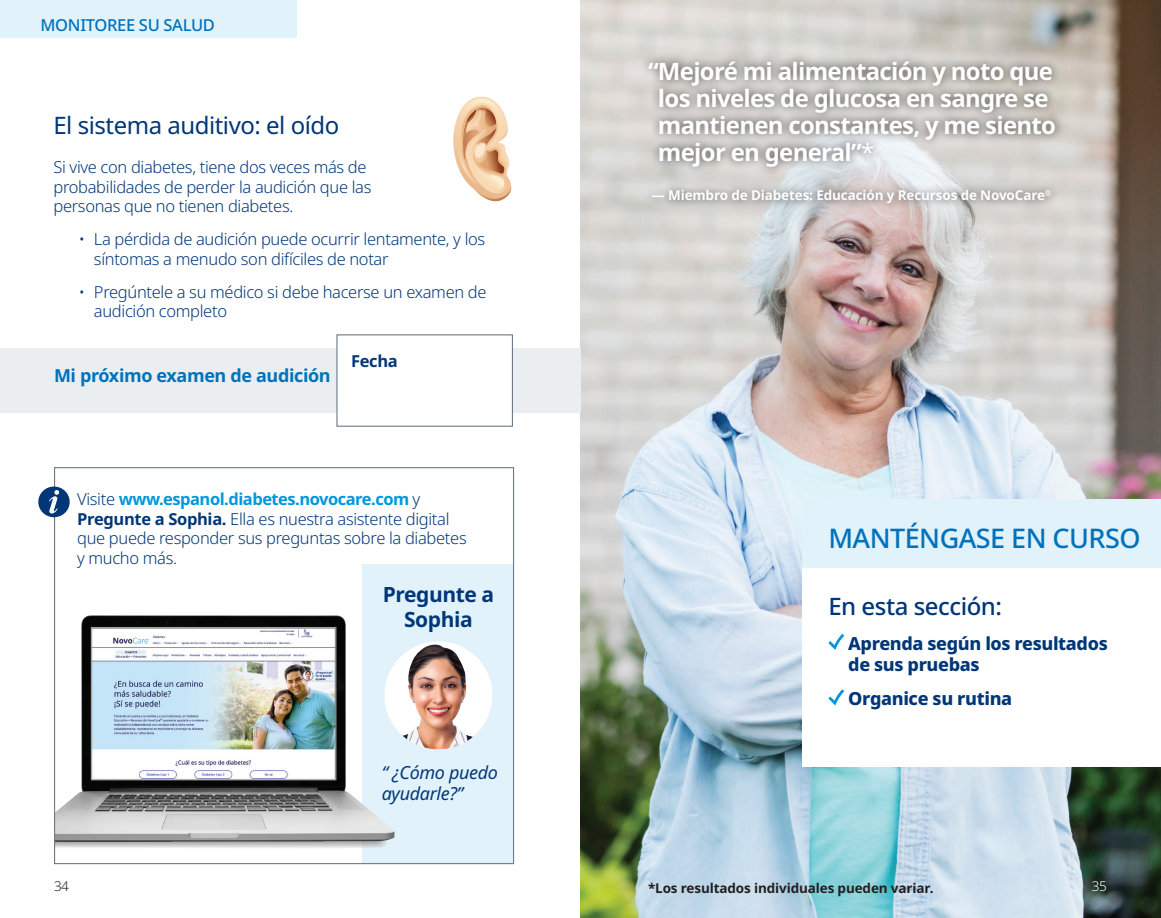
<style>
.page{position:relative;width:1161px;height:918px;background:#fff}
.page>*{position:absolute;margin:0;border:0;box-sizing:border-box;transform-origin:0 0}
.Headline{font:500 27px "Apis";letter-spacing:-.02em;color:#0072bc}
.body_text{font:700 24px/27px "Apis";letter-spacing:-.03em;color:#fff}
.Major_subhead{font:24px "Apis";letter-spacing:-.02em;color:#013778}
.chart_head{font:500 24px "Apis";letter-spacing:-.02em;color:#013778}
.t1{font:700 21px/25.2px "Apis";letter-spacing:-.02em;color:#013778;text-align:center}
.t2{font:800 18px/21px "Apis";letter-spacing:-.02em;color:#013778}
.minor_subhead{font:700 18px "Apis";letter-spacing:-.02em;color:#0072bc}
.t3{font:italic 18px "Apis";letter-spacing:-.02em;color:#013778}
.body_text-2{font:300 16.5px/19.5px "Apis";letter-spacing:-.02em;color:#013778}
.t4{font:500 16.5px "Apis";letter-spacing:-.02em;color:#0072bc}
.t5{font:700 16.5px "Apis";letter-spacing:-.02em;color:#013778}
.body_text-3{font:700 13.5px "Apis";letter-spacing:-.01em;color:#fff}
.body_text-4{font:700 13.5px "Apis";letter-spacing:-.01em;color:#231f20}
.t6{font:300 13.5px "Apis";color:#231f20}
.t7{font:300 13.5px "Apis";color:#fff}
.s1{font-weight:700;color:#0097db}
.s2{font-weight:700}
.s3{font-weight:400}
</style>
<div class="page">
<div style="left:0;top:0;width:297px;height:38px;background:#e1f2fb"></div>
<img style="left:580px;top:0;width:581px;height:918px">
<div style="left:0;top:348px;width:580px;height:65px;background:#ebeef1"></div>
<div style="left:337px;top:335px;width:175px;height:91px;background:#fff"></div>
<div style="left:336px;top:334px;width:177px;height:93px;border:1px solid #6d7b88"></div>
<svg style="left:453px;top:97px;width:59px;height:105px"></svg>
<div style="left:362px;top:564px;width:151px;height:300px;background:#e1f2fb"></div>
<img style="left:56px;top:615px;width:375px;height:233px">
<img style="left:384px;top:641px;width:108px;height:108px;border-radius:54px">
<div style="left:38px;top:487px;width:32px;height:30px;background:#013778;border-radius:50%"></div>
<svg style="left:49px;top:490px;width:10px;height:24px"></svg>
<div style="left:803px;top:565px;width:358px;height:201px;background:#fff"></div>
<svg style="left:828px;top:634px;width:16px;height:16px"></svg>
<svg style="left:828px;top:689px;width:16px;height:16px"></svg>
<div style="left:803px;top:500px;width:358px;height:68px;background:#e1f2fb"></div>
<div style="left:639px;top:52px;width:426px;height:161px;background:#231f20;opacity:.75"></div>
<p class="t4" style="left:40px;top:13px;width:176px">MONITOREE SU SALUD</p>
<p class="Major_subhead" style="left:53px;top:108px;width:287px">El sistema auditivo: el oído</p>
<p class="body_text-2" style="left:53px;top:158px;width:320px">Si vive con diabetes, tiene dos veces más de probabilidades de perder la audición que las personas que no tienen diabetes.</p>
<p class="body_text-2" style="left:94px;top:230px;width:393px;text-indent:-15px">• La pérdida de audición puede ocurrir lentamente, y los síntomas a menudo son difíciles de notar</p>
<p class="body_text-2" style="left:94px;top:283px;width:394px;text-indent:-15px">• Pregúntele a su médico si debe hacerse un examen de audición completo</p>
<p class="minor_subhead" style="left:54px;top:363px;width:278px">Mi próximo examen de audición</p>
<p class="t5" style="left:351px;top:349px;width:48px">Fecha</p>
<p class="body_text-2" style="left:77px;top:490px;width:391px">Visite <span class="s1">www.espanol.diabetes.novocare.com</span> y <span class="s2">Pregunte a Sophia.</span> Ella es nuestra asistente digital que puede responder sus preguntas sobre la diabetes y mucho más.</p>
<p class="t1" style="left:383px;top:582px;width:113px">Pregunte a<br>Sophia</p>
<p class="t6" style="left:54px;top:877px;width:17px">34</p>
<p class="t3" style="left:382px;top:760px;width:118px">“ ¿Cómo puedo</p>
<p class="t3" style="left:382px;top:781px;width:83px">ayudarle?”</p>
<p class="body_text" style="left:658px;top:58px;width:400px;text-indent:-10px">“Mejoré mi alimentación y noto que los niveles de glucosa en sangre se mantienen constantes, y me siento mejor en general”<span class="s3">*</span></p>
<p class="body_text-3" style="left:651px;top:186px;width:402px">— Miembro de Diabetes: Educación y Recursos de NovoCare<sup>®</sup></p>
<p class="Headline" style="left:828px;top:519px;width:314px">MANTÉNGASE EN CURSO</p>
<p class="chart_head" style="left:828px;top:590px;width:175px">En esta sección:</p>
<p class="t2" style="left:848px;top:633px;width:261px">Aprenda según los resultados de sus pruebas</p>
<p class="t2" style="left:848px;top:689px;width:166px">Organice su rutina</p>
<p class="body_text-4" style="left:648px;top:879px;width:287px">*Los resultados individuales pueden variar.</p>
<p class="t7" style="left:1092px;top:877px;width:17px">35</p>
</div>
